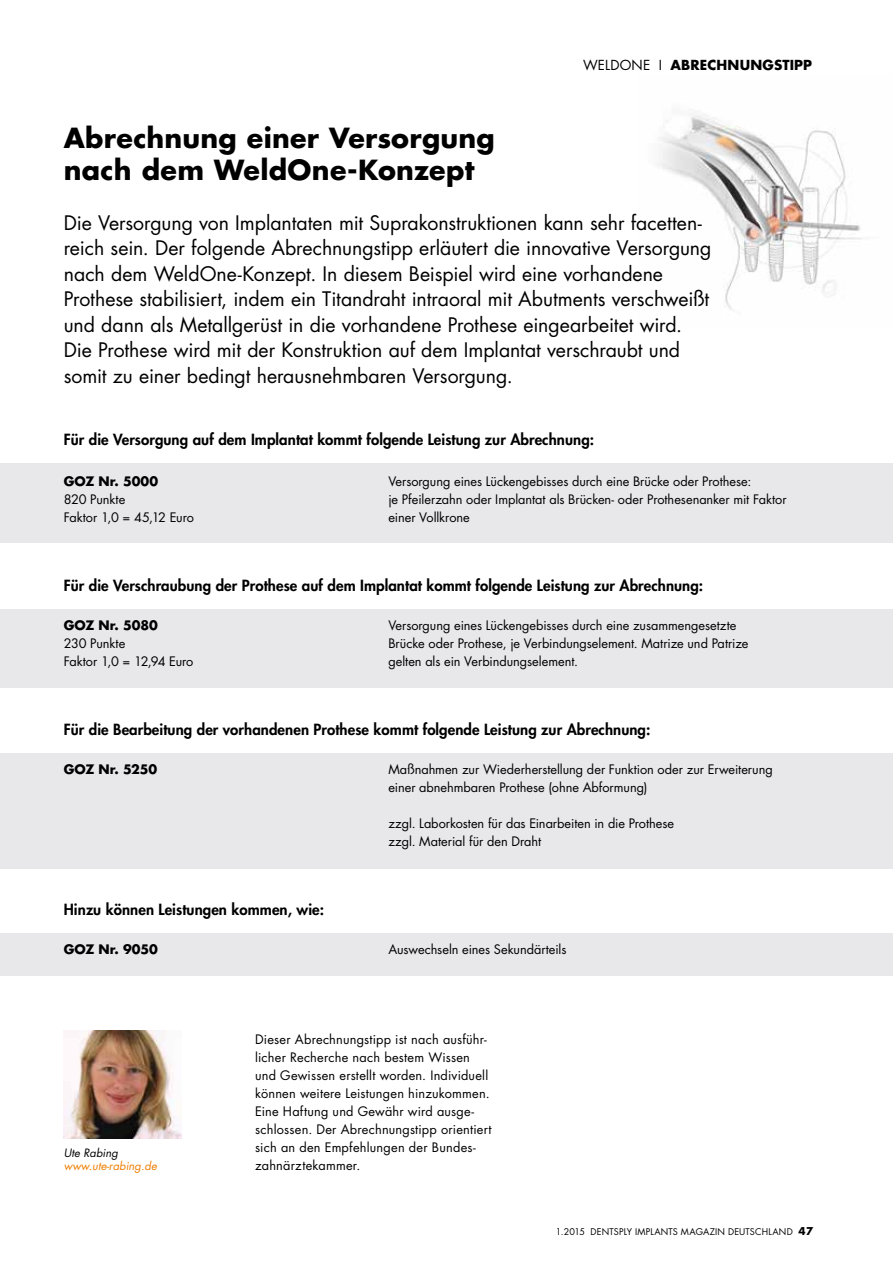
<style>
.page{position:relative;width:893px;height:1263px;background:#fff}
.page>*{position:absolute;margin:0;border:0;box-sizing:border-box;transform-origin:0 0}
.t1{font:700 27px/32.4px "Futura";letter-spacing:.01em;color:#000}
.t2{font:19.5px/25.5px "Futura";letter-spacing:-.005em;color:#000}
.t3{font:800 15px "Futura";letter-spacing:.005em;color:#000}
.t4{font:700 13.5px "Futura";letter-spacing:.015em;color:#000}
.t5{font:12.75px/18px "Futura";color:#000}
.t6{font:700 12.75px "Futura";letter-spacing:-.005em;color:#000}
.t7{font:italic 11.25px "Futura";color:#ef7d00}
.t8{font:italic 11.25px "Futura";color:#000}
.t9{font:9px "Futura";letter-spacing:.02em;color:#000}
.s1{font-weight:400}
.s2{font-weight:700;font-size:10.5px}
</style>
<div class="page">
<div style="left:0;top:609px;width:893px;height:78px;background:#e8e7ea"></div>
<div style="left:0;top:753px;width:893px;height:115px;background:#e8e7ea"></div>
<div style="left:0;top:463px;width:893px;height:80px;background:#e8e7ea"></div>
<img style="left:64px;top:1031px;width:117px;height:108px">
<img style="left:658px;top:109px;width:204px;height:201px">
<div style="left:0;top:933px;width:893px;height:42px;background:#e8e7ea"></div>
<h1 class="t1" style="left:64px;top:121px;width:433px">Abrechnung einer Versorgung nach dem WeldOne-Konzept</h1>
<p class="t4" style="left:583px;top:56px;width:231px"><span class="s1">WELDONE I</span> ABRECHNUNGSTIPP</p>
<p class="t2" style="left:64px;top:209px;width:649px">Die Versorgung von Implantaten mit Suprakonstruktionen kann sehr facetten&shy;reich sein. Der folgende Abrechnungstipp erläutert die innovative Versorgung nach dem WeldOne-Konzept. In diesem Beispiel wird eine vorhandene Prothese stabilisiert, indem ein Titandraht intraoral mit Abutments verschweißt und dann als Metallgerüst in die vorhandene Prothese eingearbeitet wird.<br>Die Prothese wird mit der Konstruktion auf dem Implantat verschraubt und somit zu einer bedingt herausnehmbaren Versorgung.</p>
<p class="t3" style="left:64px;top:429px;width:532px">Für die Versorgung auf dem Implantat kommt folgende Leistung zur Abrechnung:</p>
<p class="t6" style="left:64px;top:472px;width:96px">GOZ Nr. 5000</p>
<p class="t5" style="left:64px;top:490px;width:132px">820 Punkte<br>Faktor 1,0 = 45,12 Euro</p>
<p class="t5" style="left:388px;top:472px;width:400px">Versorgung eines Lückengebisses durch eine Brücke oder Prothese:<br>je Pfeilerzahn oder Implantat als Brücken- oder Prothesenanker mit Faktor einer Vollkrone</p>
<p class="t3" style="left:64px;top:576px;width:641px">Für die Verschraubung der Prothese auf dem Implantat kommt folgende Leistung zur Abrechnung:</p>
<p class="t6" style="left:64px;top:616px;width:95px">GOZ Nr. 5080</p>
<p class="t5" style="left:64px;top:634px;width:131px">230 Punkte<br>Faktor 1,0 = 12,94 Euro</p>
<p class="t5" style="left:388px;top:616px;width:362px">Versorgung eines Lückengebisses durch eine zusammengesetzte<br>Brücke oder Prothese, je Verbindungselement. Matrize und Patrize gelten als ein Verbindungselement.</p>
<p class="t3" style="left:64px;top:720px;width:588px">Für die Bearbeitung der vorhandenen Prothese kommt folgende Leistung zur Abrechnung:</p>
<p class="t6" style="left:64px;top:760px;width:95px">GOZ Nr. 5250</p>
<p class="t3" style="left:64px;top:900px;width:262px">Hinzu können Leistungen kommen, wie:</p>
<p class="t5" style="left:388px;top:760px;width:386px">Maßnahmen zur Wiederherstellung der Funktion oder zur Erweiterung einer abnehmbaren Prothese (ohne Abformung)</p>
<p class="t5" style="left:388px;top:814px;width:287px">zzgl. Laborkosten für das Einarbeiten in die Prothese zzgl. Material für den Draht</p>
<p class="t6" style="left:64px;top:940px;width:95px">GOZ Nr. 9050</p>
<p class="t5" style="left:388px;top:940px;width:180px">Auswechseln eines Sekundärteils</p>
<p class="t8" style="left:64px;top:1145px;width:56px">Ute Rabing</p>
<p class="t7" style="left:64px;top:1158px;width:95px">www.ute-rabing.de</p>
<p class="t5" style="left:255px;top:1030px;width:238px">Dieser Abrechnungstipp ist nach ausführ&shy;licher Recherche nach bestem Wissen und Gewissen erstellt worden. Individuell können weitere Leistungen hinzukommen.<br>Eine Haftung und Gewähr wird ausge&shy;schlossen. Der Abrechnungstipp orientiert sich an den Empfehlungen der Bundes&shy;zahnärztekammer.</p>
<p class="t9" style="left:556px;top:1225px;width:259px">1.2015 DENTSPLY IMPLANTS MAGAZIN DEUTSCHLAND <span class="s2">47</span></p>
</div>
